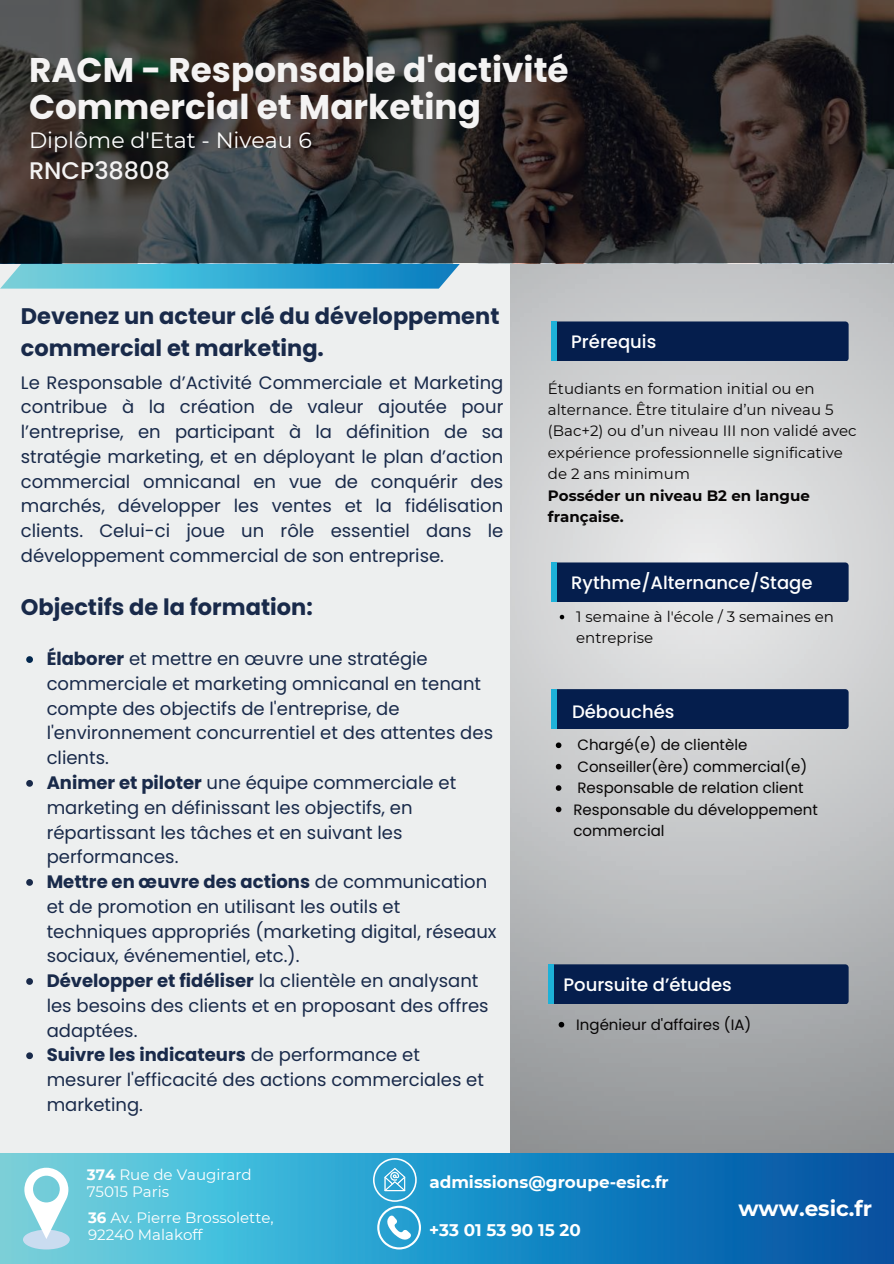
<style>
.page{position:relative;width:894px;height:1264px;background:#fff}
.page>*{position:absolute;margin:0;border:0;box-sizing:border-box;transform-origin:0 0}
.t1{font:700 34.2px/37px "Poppins";color:#f4f3f3}
.t2{font:500 24px "Poppins";color:#f4f3f3}
.t3{font:700 22.5px/31.5px "Poppins";color:#192a4a}
.t4{font:22.05px "Montserrat";color:#fff}
.t5{font:700 21.6px "Montserrat";color:#fff}
.t6{font:18px/24.8px "Poppins";color:#192a4a}
.t7{font:500 18px "Poppins";color:#fff}
.t8{font:700 16.8px "Montserrat";color:#fff}
.t9{font:15px/21.3px "Montserrat";color:#070505}
.t10{font:15px/21.3px "Poppins";color:#070505}
.t11{font:15px/16.8px "Montserrat";color:#fff}
.t12{font:700 15px/21.3px "Montserrat";color:#070505}
.s1{font-weight:700}
</style>
<div class="page">
<div style="left:0;top:0;width:893px;height:1263px;background:#edefef"></div>
<img style="left:510px;top:263px;width:383px;height:890px">
<img style="left:0;top:1153px;width:893px;height:110px">
<div style="left:550px;top:689px;width:298px;height:40px;background:#051e4d;border-radius:3px"></div>
<div style="left:550px;top:689px;width:6px;height:40px;background:#1db1d8"></div>
<div style="left:550px;top:562px;width:298px;height:40px;background:#051e4d;border-radius:3px"></div>
<div style="left:550px;top:562px;width:6px;height:40px;background:#1db1d8"></div>
<div style="left:550px;top:321px;width:298px;height:40px;background:#051e4d;border-radius:3px"></div>
<div style="left:550px;top:321px;width:6px;height:40px;background:#1db1d8"></div>
<img style="left:0;top:263px;width:683px;height:26px">
<svg style="left:0;top:0;width:893px;height:263px;background:#312f2e"></svg>
<div style="left:550px;top:964px;width:298px;height:40px;background:#051e4d;border-radius:3px"></div>
<div style="left:547px;top:964px;width:6px;height:40px;background:#1db1d8"></div>
<svg style="left:555px;top:742px;width:6px;height:6px"></svg>
<svg style="left:555px;top:763px;width:6px;height:6px"></svg>
<svg style="left:555px;top:785px;width:6px;height:5px"></svg>
<svg style="left:555px;top:806px;width:6px;height:6px"></svg>
<svg style="left:558px;top:1021px;width:6px;height:6px"></svg>
<svg style="left:26px;top:656px;width:7px;height:7px"></svg>
<svg style="left:26px;top:780px;width:7px;height:6px"></svg>
<svg style="left:26px;top:879px;width:7px;height:6px"></svg>
<svg style="left:26px;top:978px;width:7px;height:6px"></svg>
<svg style="left:26px;top:1052px;width:7px;height:7px"></svg>
<svg style="left:559px;top:615px;width:5px;height:4px"></svg>
<svg style="left:23px;top:1167px;width:47px;height:82px;background:#b4e1ea"></svg>
<svg style="left:373px;top:1158px;width:48px;height:91px;background:#51b2d9"></svg>
<h1 class="t1" style="left:29px;top:52px;width:541px">RACM - Responsable d'activité<br>Commercial et Marketing</h1>
<p class="t4" style="left:29px;top:125px;width:284px">Diplôme d'Etat - Niveau 6</p>
<h2 class="t2" style="left:29px;top:157px;width:142px">RNCP38808</h2>
<p class="t3" style="left:21px;top:301px;width:480px">Devenez un acteur clé du développement commercial et marketing.</p>
<p class="t6" style="left:21px;top:370px;width:484px;text-align:justify">Le Responsable d’Activité Commerciale et Marketing contribue à la création de valeur ajoutée pour l’entreprise, en participant à la définition de sa stratégie marketing, et en déployant le plan d’action commercial omnicanal en vue de conquérir des marchés, développer les ventes et la fidélisation clients. Celui-ci joue un rôle essentiel dans le développement commercial de son entreprise.</p>
<p class="t3" style="left:21px;top:591px;width:293px">Objectifs de la formation:</p>
<p class="t6" style="left:47px;top:646px;width:451px"><span class="s1">Élaborer</span> et mettre en œuvre une stratégie commerciale et marketing omnicanal en tenant compte des objectifs de l'entreprise, de l'environnement concurrentiel et des attentes des clients.<br><span class="s1">Animer et piloter</span> une équipe commerciale et marketing en définissant les objectifs, en répartissant les tâches et en suivant les performances.<br><span class="s1">Mettre en œuvre des actions</span> de communication et de promotion en utilisant les outils et techniques appropriés (marketing digital, réseaux sociaux, événementiel, etc.).<br><span class="s1">Développer et fidéliser</span> la clientèle en analysant les besoins des clients et en proposant des offres adaptées.<br><span class="s1">Suivre les indicateurs</span> de performance et mesurer l'efficacité des actions commerciales et marketing.</p>
<p class="t7" style="left:571px;top:331px;width:86px">Prérequis</p>
<p class="t9" style="left:547px;top:377px;width:310px">Étudiants en formation initial ou en alternance. Être titulaire d’un niveau 5 (Bac+2) ou d’un niveau III non validé avec expérience professionnelle significative de 2 ans minimum</p>
<p class="t12" style="left:547px;top:484px;width:263px">Posséder un niveau B2 en langue française.</p>
<p class="t7" style="left:571px;top:572px;width:243px">Rythme/Alternance/Stage</p>
<p class="t9" style="left:576px;top:605px;width:259px">1 semaine à l'école / 3 semaines en entreprise</p>
<p class="t7" style="left:572px;top:701px;width:104px">Débouchés</p>
<p class="t10" style="left:573px;top:734px;width:246px">Chargé(e) de clientèle<br>Conseiller(ère) commercial(e)<br>Responsable de relation client<br>Responsable du développement commercial</p>
<p class="t7" style="left:563px;top:973px;width:170px">Poursuite d’études</p>
<p class="t10" style="left:576px;top:1013px;width:176px">Ingénieur d'affaires (IA)</p>
<p class="t11" style="left:87px;top:1166px;width:166px"><span class="s1">374</span> Rue de Vaugirard<br>75015 Paris</p>
<p class="t11" style="left:88px;top:1209px;width:187px"><span class="s1">36</span> Av. Pierre Brossolette,<br>92240 Malakoff</p>
<p class="t8" style="left:429px;top:1217px;width:153px">+33 01 53 90 15 20</p>
<p class="t8" style="left:429px;top:1169px;width:241px">admissions@groupe-esic.fr</p>
<p class="t5" style="left:738px;top:1192px;width:135px">www.esic.fr</p>
</div>
